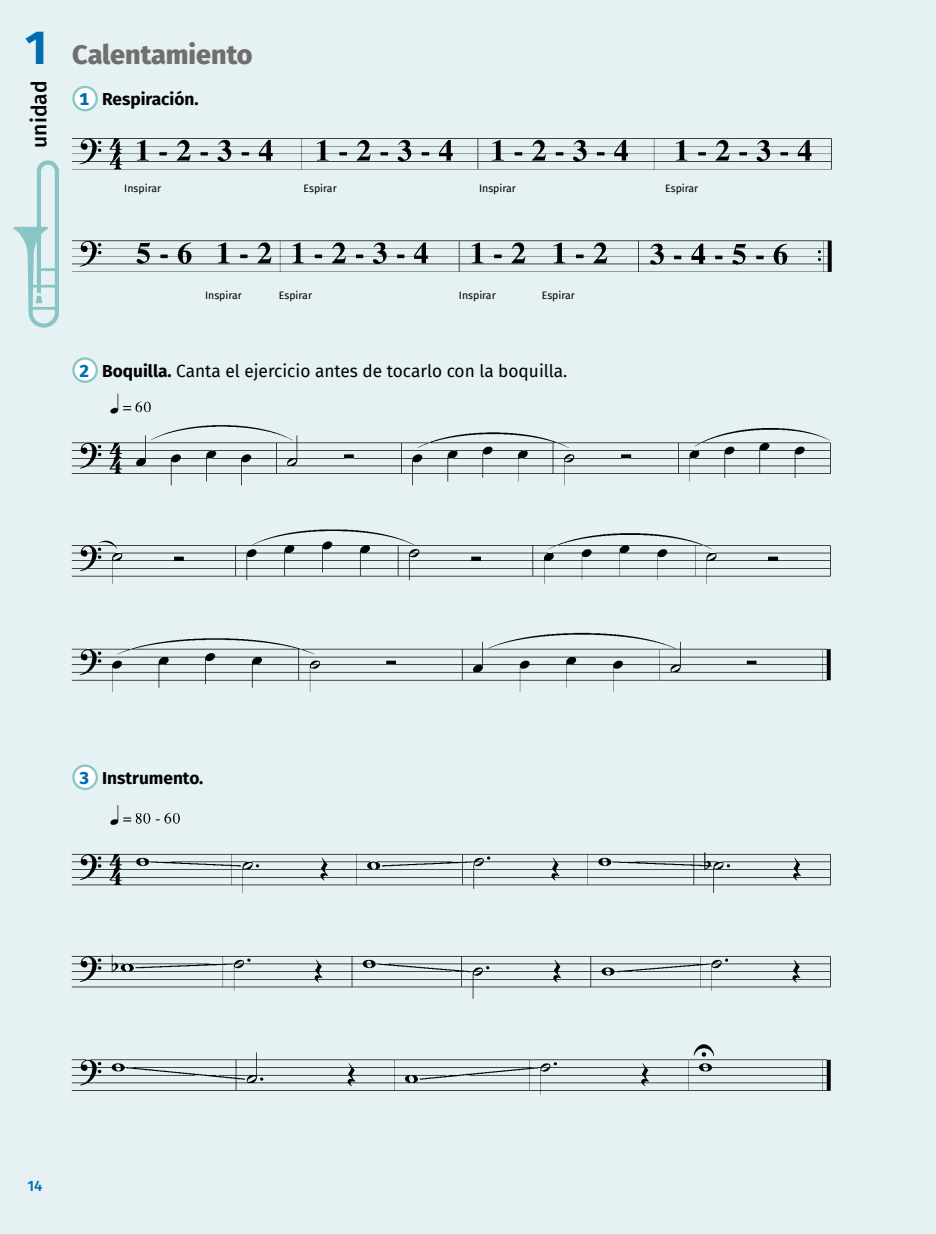
<style>
.page{position:relative;width:936px;height:1234px;background:#fff}
.page>*{position:absolute;margin:0;border:0;box-sizing:border-box;transform-origin:0 0}
.t1{font:700 48px "Fira Sans";color:#006cb0}
.t2{font:800 27px "Fira Sans";color:#706f6f}
.t3{font:500 21px "Fira Sans";color:#000}
.t4{font:17.25px "Fira Sans";color:#000}
.t5{font:700 17.25px "Fira Sans";color:#000}
.t6{font:800 17.25px "Fira Sans";color:#006cb0}
.t7{font:500 15px "Fira Sans";color:#006cb0}
.t8{font:10.5px "Fira Sans";color:#000}
.s1{font-weight:700}
</style>
<div class="page">
<div style="left:0;top:0;width:935px;height:1233px;background:#e5f1f2"></div>
<svg style="left:13px;top:160px;width:46px;height:167px"></svg>
<div style="left:73px;top:87px;width:24px;height:23px;background:#fff;border-radius:50%"></div>
<div style="left:72px;top:86px;width:26px;height:25px;border:2px solid #87c5c6;border-radius:50%"></div>
<div style="left:73px;top:358px;width:24px;height:23px;background:#fff;border-radius:50%"></div>
<div style="left:72px;top:357px;width:26px;height:26px;border:2px solid #87c5c6;border-radius:50%"></div>
<div style="left:73px;top:765px;width:24px;height:23px;background:#fff;border-radius:50%"></div>
<div style="left:72px;top:764px;width:26px;height:25px;border:2px solid #87c5c6;border-radius:50%"></div>
<img style="left:72px;top:100px;width:760px;height:172px">
<img style="left:72px;top:373px;width:759px;height:319px">
<img style="left:72px;top:781px;width:759px;height:314px">
<h1 class="t1" style="left:25px;top:7px;width:24px">1</h1>
<h3 class="t3" style="left:22px;top:148px;width:68px;rotate:-90deg">unidad</h3>
<h2 class="t2" style="left:72px;top:31px;width:182px">Calentamiento</h2>
<h3 class="t5" style="left:102px;top:85px;width:98px">Respiración.</h3>
<h3 class="t6" style="left:79px;top:84px;width:11px">1</h3>
<p class="t8" style="left:124px;top:180px;width:38px">Inspirar</p>
<p class="t8" style="left:303px;top:180px;width:35px">Espirar</p>
<p class="t8" style="left:479px;top:180px;width:38px">Inspirar</p>
<p class="t8" style="left:665px;top:180px;width:35px">Espirar</p>
<p class="t8" style="left:205px;top:287px;width:38px">Inspirar</p>
<p class="t8" style="left:459px;top:287px;width:38px">Inspirar</p>
<p class="t8" style="left:279px;top:287px;width:35px">Espirar</p>
<p class="t8" style="left:542px;top:287px;width:35px">Espirar</p>
<h3 class="t6" style="left:79px;top:355px;width:11px">2</h3>
<h3 class="t4" style="left:102px;top:357px;width:467px"><span class="s1">Boquilla.</span> Canta el ejercicio antes de tocarlo con la boquilla.</h3>
<h3 class="t6" style="left:79px;top:762px;width:11px">3</h3>
<h3 class="t5" style="left:102px;top:763px;width:103px">Instrumento.</h3>
<h3 class="t7" style="left:28px;top:1173px;width:16px">14</h3>
</div>
